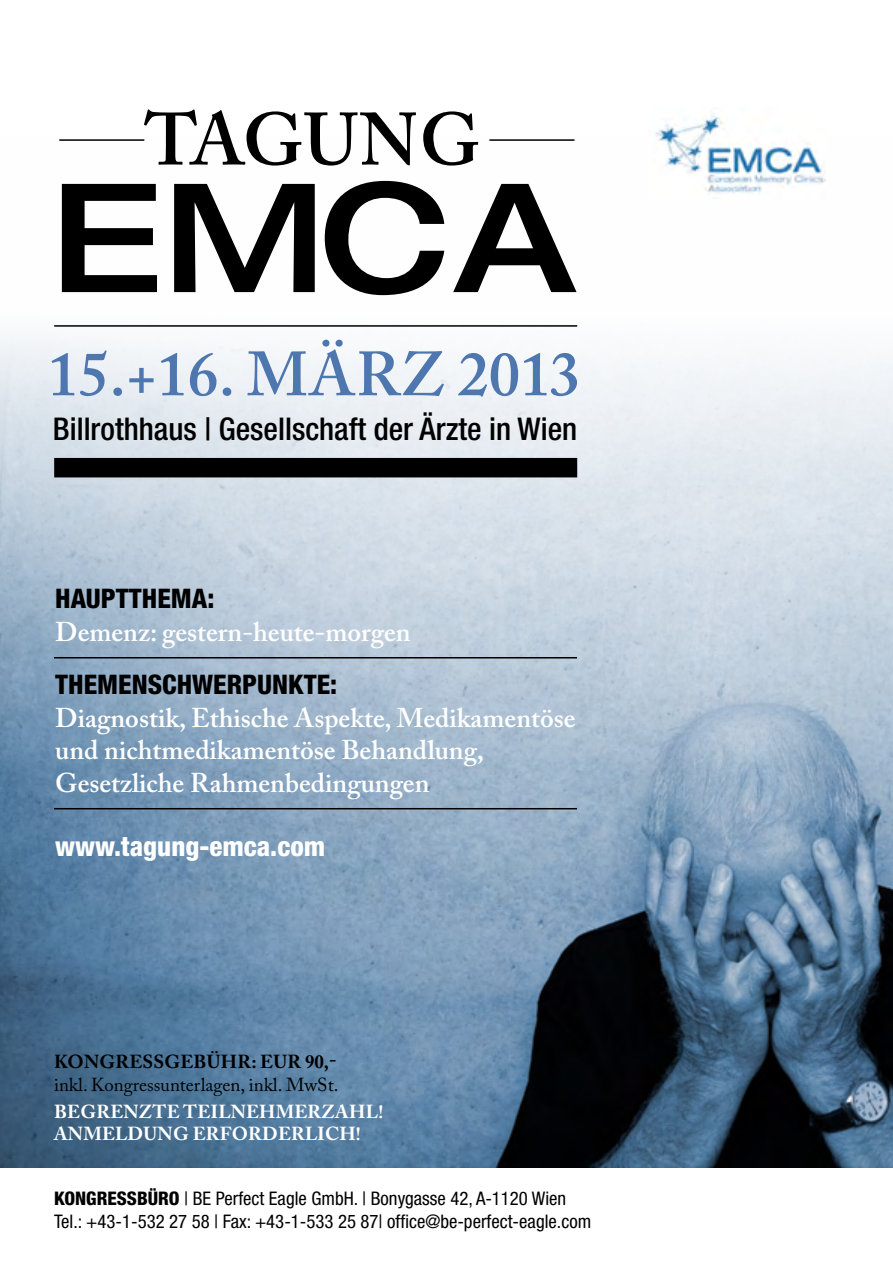
<style>
.page{position:relative;width:893px;height:1263px;background:#fff}
.page>*{position:absolute;margin:0;border:0;box-sizing:border-box;transform-origin:0 0}
.t1{font:500 expanded 151.5px "Helvetica Neue LT Std";color:#000}
.t2{font:600 73.35px "Adobe Caslon Pro";color:#000}
.t3{font:600 61.8px "Adobe Caslon Pro";color:#4e77b0}
.t4{font:500 condensed 31.35px "Helvetica Neue LT Std";color:#000}
.t5{font:600 27px/32.4px "Adobe Caslon Pro";color:#fff}
.t6{font:800 condensed 27px "Helvetica Neue LT Std";color:#000}
.t7{font:800 condensed 27px "Helvetica Neue LT Std";color:#fff}
.t8{font:condensed 18.75px/22.5px "Helvetica Neue LT Std";color:#000}
.t9{font:700 18.75px/22.5px "Adobe Caslon Pro";letter-spacing:.015em;color:#fff}
.t10{font:18.75px "Adobe Caslon Pro";color:#000}
.t11{font:700 18.75px "Adobe Caslon Pro";letter-spacing:.015em;color:#000}
.s1{font-weight:800}
</style>
<div class="page">
<img style="left:0;top:139px;width:893px;height:1028px">
<img style="left:648px;top:112px;width:178px;height:86px">
<hr style="left:59px;top:139px;width:85px;height:2px;background:#000">
<hr style="left:54px;top:325px;width:523px;height:2px;background:#000">
<div style="left:54px;top:458px;width:523px;height:19px;background:#000"></div>
<hr style="left:489px;top:139px;width:85px;height:2px;background:#000">
<hr style="left:54px;top:657px;width:523px;height:1px;background:#000">
<hr style="left:54px;top:808px;width:523px;height:1px;background:#000">
<h2 class="t2" style="left:145px;top:96px;width:312px">Tagung</h2>
<h1 class="t1" style="left:51px;top:144px;width:526px">EMCA</h1>
<h3 class="t3" style="left:48px;top:338px;width:534px">15.+16. März 2013</h3>
<p class="t4" style="left:53px;top:410px;width:526px">Billrothhaus | Gesellschaft der Ärzte in Wien</p>
<p class="t6" style="left:55px;top:582px;width:161px">HAUPTTHEMA:</p>
<p class="t5" style="left:55px;top:615px;width:357px">Demenz: gestern-heute-morgen</p>
<p class="t6" style="left:55px;top:668px;width:283px">THEMENSCHWERPUNKTE:</p>
<p class="t5" style="left:55px;top:701px;width:522px">Diagnostik, Ethische Aspekte, Medikamentöse und nichtmedikamentöse Behandlung,<br>Gesetzliche Rahmenbedingungen</p>
<p class="t7" style="left:55px;top:830px;width:272px">WWW.TAGUNG-EMCA.COM</p>
<p class="t11" style="left:54px;top:1051px;width:284px">KONGRESSGEBÜHR: EUR 90,-</p>
<p class="t10" style="left:54px;top:1073px;width:286px">inkl. Kongressunterlagen, inkl. MwSt.</p>
<p class="t9" style="left:54px;top:1100px;width:331px">BEGRENZTE TEILNEHMERZAHL!<br>ANMELDUNG ERFORDERLICH!</p>
<p class="t8" style="left:54px;top:1187px;width:539px"><span class="s1">KONGRESSBÜRO</span> | BE Perfect Eagle GmbH. | Bonygasse 42, A-1120 Wien<br>Tel.: +43-1-532 27 58 | Fax: +43-1-533 25 87| office@be-perfect-eagle.com</p>
</div>
